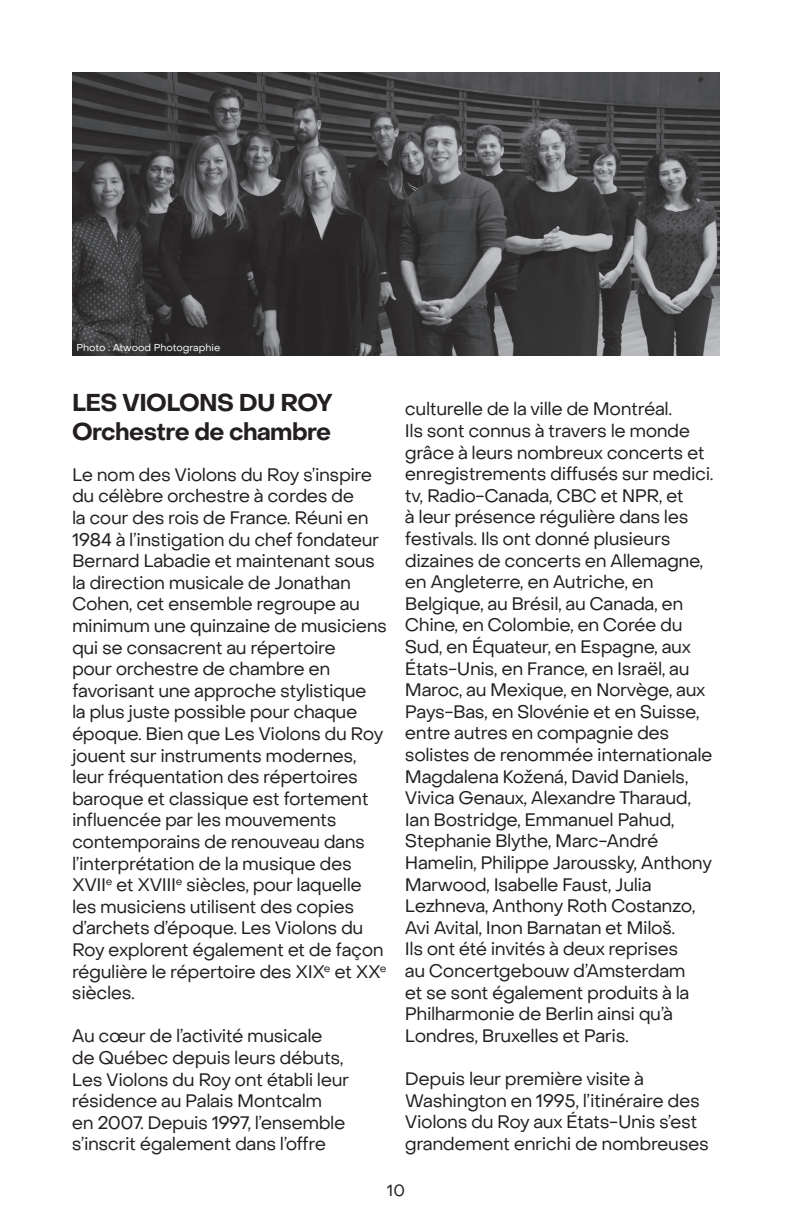
<style>
.page{position:relative;width:792px;height:1224px;background:#fff}
.page>*{position:absolute;margin:0;border:0;box-sizing:border-box;transform-origin:0 0}
.t1{font:700 24px/28.8px "PP Object Sans";letter-spacing:-.025em;color:#231f20}
.t2{font:18px/21.6px "PP Object Sans";letter-spacing:-.025em;color:#231f20}
.t3{font:16px "PP Object Sans";color:#231f20}
.t4{font:10px "PP Object Sans";color:#fff}
</style>
<div class="page">
<img style="left:72px;top:72px;width:648px;height:284px">
<p class="t4" style="left:76px;top:342px;width:145px">Photo : Atwood Photographie</p>
<h1 class="t1" style="left:72px;top:389px;width:263px">LES VIOLONS DU ROY<br>Orchestre de chambre</h1>
<p class="t2" style="left:72px;top:464px;width:316px">Le nom des Violons du Roy s’inspire du célèbre orchestre à cordes de<br>la cour des rois de France. Réuni en 1984 à l’instigation du chef fondateur Bernard Labadie et maintenant sous la direction musicale de Jonathan Cohen, cet ensemble regroupe au minimum une quinzaine de musiciens qui se consacrent au répertoire<br>pour orchestre de chambre en favorisant une approche stylistique<br>la plus juste possible pour chaque époque. Bien que Les Violons du Roy jouent sur instruments modernes, leur fréquentation des répertoires baroque et classique est fortement influencée par les mouvements contemporains de renouveau dans l’interprétation de la musique des XVII<sup>e</sup> et XVIII<sup>e</sup> siècles, pour laquelle les musiciens utilisent des copies d’archets d’époque. Les Violons du Roy explorent également et de façon régulière le répertoire des XIX<sup>e</sup> et XX<sup>e </sup>siècles.</p>
<p class="t2" style="left:72px;top:1025px;width:279px">Au cœur de l’activité musicale de Québec depuis leurs débuts,<br>Les Violons du Roy ont établi leur résidence au Palais Montcalm<br>en 2007. Depuis 1997, l’ensemble s’inscrit également dans l’offre</p>
<p class="t2" style="left:405px;top:398px;width:310px">culturelle de la ville de Montréal.<br>Ils sont connus à travers le monde grâce à leurs nombreux concerts et enregistrements diffusés sur medici. tv, Radio-Canada, CBC et NPR, et<br>à leur présence régulière dans les festivals. Ils ont donné plusieurs dizaines de concerts en Allemagne, en Angleterre, en Autriche, en Belgique, au Brésil, au Canada, en Chine, en Colombie, en Corée du Sud, en Équateur, en Espagne, aux États-Unis, en France, en Israël, au Maroc, au Mexique, en Norvège, aux Pays-Bas, en Slovénie et en Suisse, entre autres en compagnie des solistes de renommée internationale Magdalena Kožená, David Daniels, Vivica Genaux, Alexandre Tharaud, Ian Bostridge, Emmanuel Pahud, Stephanie Blythe, Marc-André Hamelin, Philippe Jaroussky, Anthony Marwood, Isabelle Faust, Julia Lezhneva, Anthony Roth Costanzo, Avi Avital, Inon Barnatan et Miloš.<br>Ils ont été invités à deux reprises<br>au Concertgebouw d’Amsterdam<br>et se sont également produits à la Philharmonie de Berlin ainsi qu’à Londres, Bruxelles et Paris.</p>
<p class="t2" style="left:405px;top:1068px;width:305px">Depuis leur première visite à Washington en 1995, l’itinéraire des Violons du Roy aux États-Unis s’est grandement enrichi de nombreuses</p>
<p class="t3" style="left:387px;top:1180px;width:20px">10</p>
</div>
